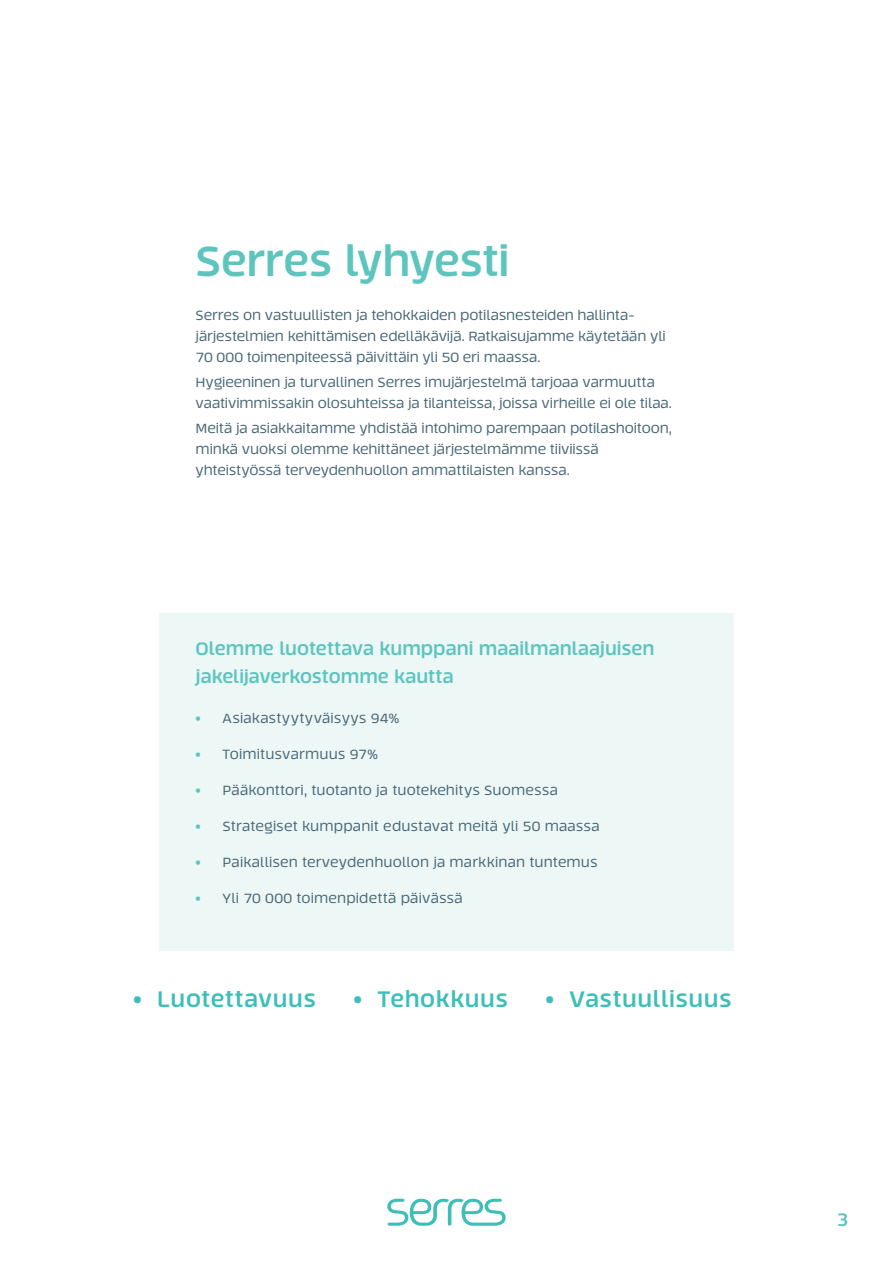
<style>
.page{position:relative;width:893px;height:1263px;background:#fff}
.page>*{position:absolute;margin:0;border:0;box-sizing:border-box;transform-origin:0 0}
.t1{font:700 42px "Tecna";letter-spacing:-.01em;color:#5dc4be}
.t2{font:700 22.5px "Tecna";letter-spacing:.025em;color:#3dbfb8}
.t3{font:700 18px/28.2px "Tecna";color:#5dc4be}
.t4{font:13.5px/21px "Tecna";letter-spacing:-.01em;color:#486777}
.t5{font:13.5px "Tecna";letter-spacing:.01em;color:#486777}
.t6{font:13.5px "Tecna";letter-spacing:.015em;color:#486777}
.s1{font-weight:700;color:#5dc4be}
</style>
<div class="page">
<svg style="left:387px;top:1199px;width:119px;height:27px"></svg>
<div style="left:159px;top:613px;width:574px;height:337px;background:#ecf7f6"></div>
<h1 class="t1" style="left:196px;top:234px;width:315px">Serres lyhyesti</h1>
<p class="t4" style="left:196px;top:304px;width:472px">Serres on vastuullisten ja tehokkaiden potilasnesteiden hallinta&shy;järjestelmien kehittämisen edelläkävijä. Ratkaisujamme käytetään yli<br>70 000 toimenpiteessä päivittäin yli 50 eri maassa.</p>
<p class="t4" style="left:196px;top:372px;width:478px">Hygieeninen ja turvallinen Serres imujärjestelmä tarjoaa varmuutta vaativimmissakin olosuhteissa ja tilanteissa, joissa virheille ei ole tilaa.</p>
<p class="t4" style="left:196px;top:418px;width:478px">Meitä ja asiakkaitamme yhdistää intohimo parempaan potilashoitoon, minkä vuoksi olemme kehittäneet järjestelmämme tiiviissä yhteistyössä terveydenhuollon ammattilaisten kanssa.</p>
<h3 class="t3" style="left:196px;top:634px;width:460px">Olemme luotettava kumppani maailmanlaajuisen jakelijaverkostomme kautta</h3>
<p class="t6" style="left:196px;top:710px;width:205px"><span class="s1">•</span> Asiakastyytyväisyys 94%</p>
<p class="t5" style="left:196px;top:746px;width:184px"><span class="s1">•</span> Toimitusvarmuus 97%</p>
<p class="t4" style="left:196px;top:780px;width:364px"><span class="s1">•</span> Pääkonttori, tuotanto ja tuotekehitys Suomessa</p>
<p class="t5" style="left:196px;top:818px;width:406px"><span class="s1">•</span> Strategiset kumppanit edustavat meitä yli 50 maassa</p>
<p class="t5" style="left:196px;top:854px;width:404px"><span class="s1">•</span> Paikallisen terveydenhuollon ja markkinan tuntemus</p>
<p class="t6" style="left:196px;top:890px;width:269px"><span class="s1">•</span> Yli 70 000 toimenpidettä päivässä</p>
<h2 class="t2" style="left:133px;top:984px;width:184px">• Luotettavuus</h2>
<h2 class="t2" style="left:353px;top:984px;width:156px">• Tehokkuus</h2>
<h2 class="t2" style="left:545px;top:984px;width:188px">• Vastuullisuus</h2>
<h3 class="t3" style="left:837px;top:1205px;width:13px">3</h3>
</div>
